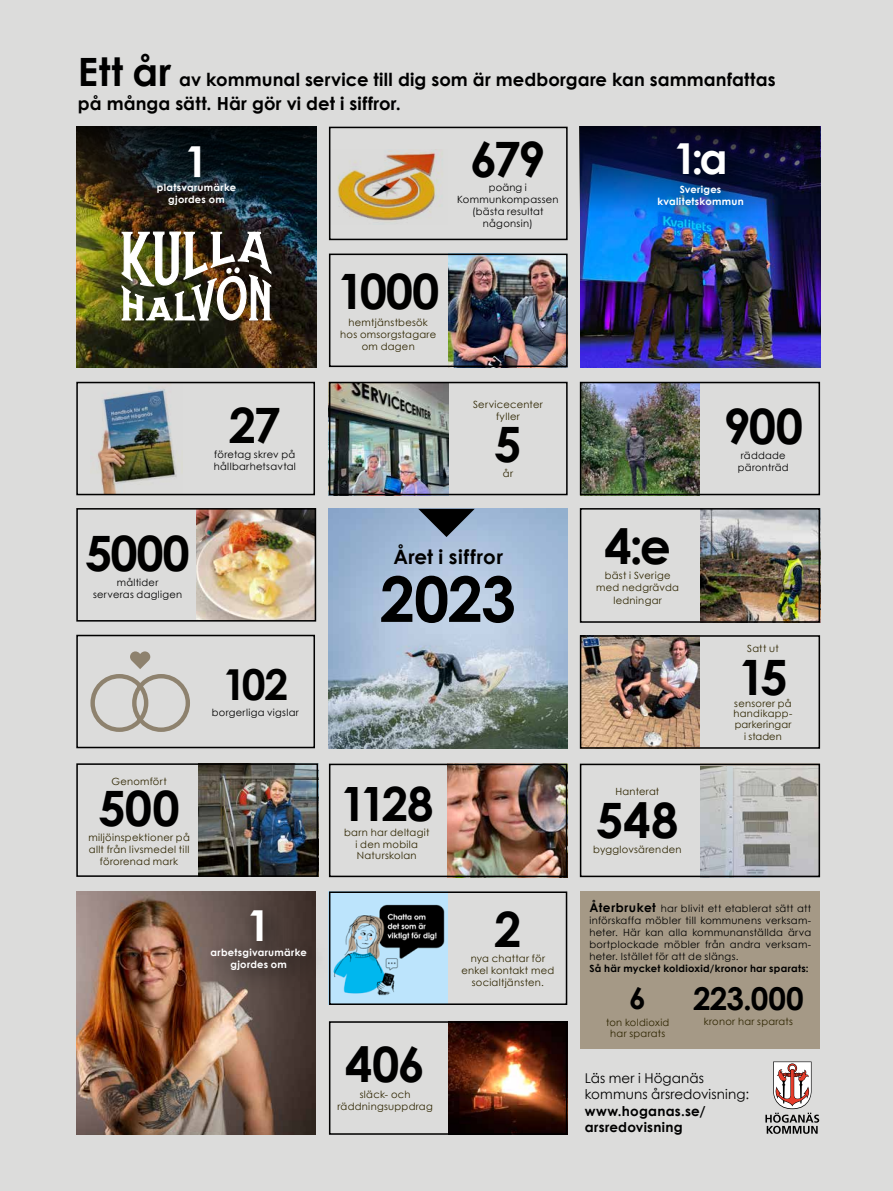
<style>
.page{position:relative;width:893px;height:1191px;background:#dcdcdb}
.page>*{position:absolute;margin:0;border:0;box-sizing:border-box;transform-origin:0 0}
.t1{font:700 62.7px "Century Gothic";color:#000}
.t2{font:700 48.75px "Century Gothic";letter-spacing:-.025em;color:#000}
.t3{font:700 47.25px "Century Gothic";color:#000}
.t4{font:700 42.75px "Century Gothic";color:#fff}
.t5{font:700 42.75px "Century Gothic";color:#000}
.t6{font:700 31.5px "Century Gothic";letter-spacing:-.015em;color:#000}
.t7{font:700 30px "Century Gothic";color:#000}
.t8{font:700 19.8px "Century Gothic";letter-spacing:.03em;color:#000}
.t9{font:700 18px/24px "Century Gothic";letter-spacing:.005em;color:#000}
.t10{font:13.5px/16.2px "Century Gothic";letter-spacing:.01em;color:#000}
.t11{font:700 13.5px/16.2px "Century Gothic";letter-spacing:.02em;color:#000}
.t12{font:10.05px/12px "Century Gothic";letter-spacing:.03em;color:#2e2500;text-align:center}
.t13{font:10.05px/12px "Century Gothic";letter-spacing:.03em;color:#000;text-align:center}
.t14{font:700 10.05px/12.1px "Century Gothic";letter-spacing:.03em;color:#fff;text-align:center}
.t15{font:700 10.05px "Century Gothic";letter-spacing:.03em;color:#000}
.t16{font:9.9px/10.6px "Century Gothic";letter-spacing:.025em;color:#2e2500}
.t17{font:9.9px/11.9px "Century Gothic";letter-spacing:.03em;color:#000;text-align:center}
.s1{font-size:39px}
.s2{font-weight:700;font-size:12.15px}
</style>
<div class="page">
<img style="left:329px;top:509px;width:238px;height:239px">
<img style="left:581px;top:219px;width:239px;height:148px">
<img style="left:77px;top:219px;width:239px;height:148px">
<img style="left:328px;top:891px;width:120px;height:113px">
<img style="left:583px;top:385px;width:117px;height:107px">
<img style="left:583px;top:638px;width:117px;height:107px">
<img style="left:332px;top:385px;width:116px;height:107px">
<img style="left:448px;top:256px;width:117px;height:108px">
<img style="left:448px;top:1021px;width:120px;height:113px">
<img style="left:198px;top:766px;width:117px;height:108px">
<img style="left:328px;top:149px;width:115px;height:75px">
<img style="left:90px;top:381px;width:93px;height:111px">
<img style="left:448px;top:766px;width:116px;height:108px">
<img style="left:700px;top:766px;width:117px;height:108px">
<div style="left:329px;top:127px;width:239px;height:113px;border:2px solid #000"></div>
<div style="left:329px;top:382px;width:239px;height:113px;border:2px solid #000"></div>
<div style="left:76px;top:382px;width:239px;height:113px;border:2px solid #000"></div>
<div style="left:76px;top:635px;width:239px;height:113px;border:2px solid #000"></div>
<div style="left:580px;top:382px;width:240px;height:113px;border:2px solid #000"></div>
<div style="left:580px;top:635px;width:240px;height:113px;border:2px solid #000"></div>
<div style="left:580px;top:763px;width:240px;height:114px;border:2px solid #000"></div>
<div style="left:329px;top:763px;width:238px;height:114px;border:2px solid #000"></div>
<div style="left:329px;top:891px;width:238px;height:114px;border:2px solid #000"></div>
<div style="left:329px;top:1021px;width:238px;height:113px;border:2px solid #000"></div>
<img style="left:122px;top:231px;width:149px;height:90px">
<svg style="left:580px;top:126px;width:240px;height:93px;background:#072152"></svg>
<img style="left:77px;top:126px;width:240px;height:93px">
<div style="left:646px;top:131px;width:121px;height:99px;background:#000;opacity:.75"></div>
<div style="left:145px;top:134px;width:114px;height:95px;background:#000;opacity:.75"></div>
<img style="left:76px;top:891px;width:239px;height:243px">
<div style="left:200px;top:898px;width:130px;height:96px;background:#000;opacity:.75"></div>
<svg style="left:90px;top:651px;width:100px;height:81px"></svg>
<div style="left:581px;top:891px;width:239px;height:157px;background:#a59986"></div>
<div style="left:329px;top:253px;width:239px;height:114px;border:2px solid #000"></div>
<div style="left:76px;top:763px;width:242px;height:114px;border:2px solid #000"></div>
<img style="left:196px;top:511px;width:117px;height:107px">
<div style="left:76px;top:508px;width:240px;height:113px;border:2px solid #000"></div>
<img style="left:700px;top:511px;width:117px;height:109px">
<div style="left:580px;top:508px;width:240px;height:115px;border:2px solid #000"></div>
<svg style="left:418px;top:509px;width:57px;height:28px;background:#525e6d"></svg>
<svg style="left:765px;top:1061px;width:54px;height:72px"></svg>
<h3 class="t9" style="left:78px;top:66px;width:699px"><span class="s1">Ett år</span> av kommunal service till dig som är medborgare kan sammanfattas på många sätt. Här gör vi det i siffror.</h3>
<h3 class="t4" style="left:185px;top:129px;width:25px">1</h3>
<p class="t14" style="left:157px;top:181px;width:81px">platsvarumärke gjordes om</p>
<h2 class="t2" style="left:85px;top:516px;width:106px">5000</h2>
<p class="t17" style="left:93px;top:576px;width:91px">måltider<br>serveras dagligen</p>
<h2 class="t2" style="left:229px;top:388px;width:53px">27</h2>
<p class="t13" style="left:214px;top:448px;width:84px;text-align:left">företag skrev på hållbarhetsavtal</p>
<h3 class="t5" style="left:222px;top:652px;width:67px">102</h3>
<p class="t17" style="left:212px;top:706px;width:89px">borgerliga vigslar</p>
<p class="t16" style="left:112px;top:775px;width:57px">Genomfört</p>
<h2 class="t2" style="left:98px;top:771px;width:83px">500</h2>
<p class="t12" style="left:88px;top:831px;width:103px">miljöinspektioner på allt från livsmedel till förorenad mark</p>
<h3 class="t4" style="left:247px;top:893px;width:25px">1</h3>
<p class="t14" style="left:211px;top:946px;width:98px">arbetsgivarumärke gjordes om</p>
<h2 class="t2" style="left:337px;top:254px;width:104px">1000</h2>
<p class="t12" style="left:340px;top:316px;width:97px">hemtjänstbesök hos omsorgstagare om dagen</p>
<h2 class="t2" style="left:470px;top:122px;width:77px">679</h2>
<p class="t13" style="left:457px;top:181px;width:103px">poäng i<br>Kommunkompassen (bästa resultat någonsin)</p>
<p class="t12" style="left:473px;top:398px;width:71px">Servicecenter fyller</p>
<h2 class="t2" style="left:494px;top:407px;width:29px">5</h2>
<p class="t12" style="left:503px;top:467px;width:12px">år</p>
<h3 class="t8" style="left:393px;top:541px;width:111px">Året i siffror</h3>
<h1 class="t1" style="left:380px;top:551px;width:138px">2023</h1>
<h3 class="t3" style="left:340px;top:767px;width:95px">1128</h3>
<p class="t12" style="left:344px;top:825px;width:87px">barn har deltagit i den mobila<br>Naturskolan</p>
<h2 class="t2" style="left:345px;top:1027px;width:82px">406</h2>
<p class="t12" style="left:337px;top:1088px;width:97px">släck- och räddningsuppdrag</p>
<h2 class="t2" style="left:494px;top:892px;width:29px">2</h2>
<p class="t12" style="left:461px;top:951px;width:94px">nya chattar för enkel kontakt med socialtjänsten.</p>
<h3 class="t4" style="left:673px;top:126px;width:56px">1:a</h3>
<p class="t14" style="left:657px;top:183px;width:88px">Sveriges kvalitetskommun</p>
<h2 class="t2" style="left:604px;top:509px;width:68px">4:e</h2>
<p class="t12" style="left:596px;top:569px;width:84px;line-height:12.5px">bäst i Sverige med nedgrävda ledningar</p>
<p class="t16" style="left:615px;top:786px;width:45px">Hanterat</p>
<h2 class="t2" style="left:596px;top:783px;width:84px">548</h2>
<p class="t12" style="left:593px;top:843px;width:90px">bygglovsärenden</p>
<h2 class="t2" style="left:723px;top:389px;width:81px">900</h2>
<p class="t17" style="left:738px;top:449px;width:52px">räddade päronträd</p>
<p class="t16" style="left:747px;top:643px;width:33px">Satt ut</p>
<h2 class="t2" style="left:738px;top:640px;width:51px">15</h2>
<p class="t16" style="left:734px;top:708px;width:60px">handikapp&shy;parkeringar</p>
<p class="t16" style="left:744px;top:730px;width:39px">i staden</p>
<p class="t16" style="left:734px;top:697px;width:59px">sensorer på</p>
<p class="t13" style="left:589px;top:902px;width:223px;text-align:justify"><span class="s2">Återbruket</span> har blivit ett etablerat sätt att införskaffa möbler till kommunens verksam&shy;heter. Här kan alla kommunanställda ärva bortplockade möbler från andra verksam&shy;heter. Istället för att de slängs.</p>
<p class="t15" style="left:589px;top:961px;width:221px">Så här mycket koldioxid/kronor har sparats:</p>
<h3 class="t6" style="left:693px;top:975px;width:112px">223.000</h3>
<p class="t16" style="left:704px;top:1015px;width:91px">kronor har sparats</p>
<h3 class="t7" style="left:629px;top:975px;width:18px">6</h3>
<p class="t16" style="left:606px;top:1015px;width:65px;line-height:11.9px;text-align:center">ton koldioxid har sparats</p>
<h3 class="t10" style="left:585px;top:1070px;width:166px">Läs mer i Höganäs kommuns årsredovisning:</h3>
<h3 class="t11" style="left:585px;top:1102px;width:122px">www.hoganas.se/ arsredovisning</h3>
</div>
